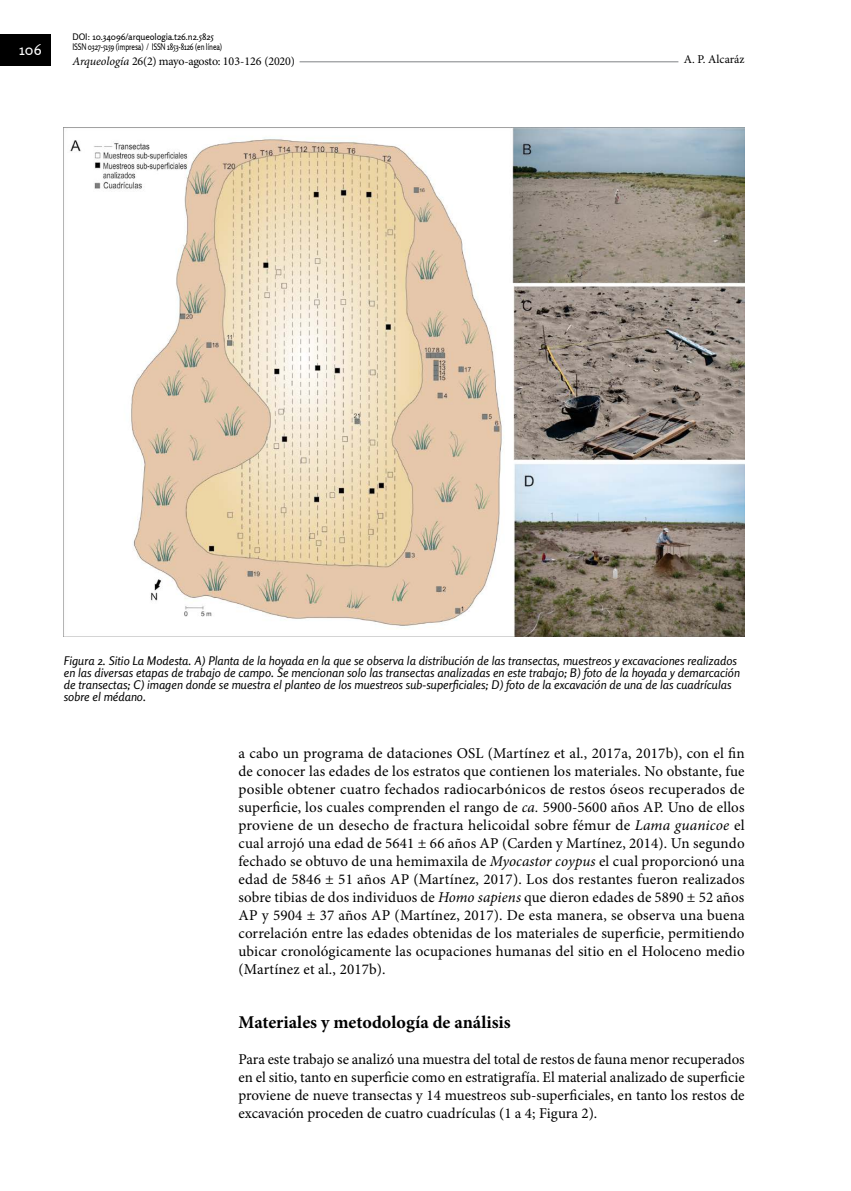
<style>
.page{position:relative;width:851px;height:1191px;background:#fff}
.page>*{position:absolute;margin:0;border:0;box-sizing:border-box;transform-origin:0 0}
.t1{font:700 18px "Minion Pro";color:#000}
.t2{font:15px/18px "Minion Pro";letter-spacing:.005em;color:#000;text-align:justify}
.t3{font:15px "Rosario";color:#fff}
.t4{font:italic 12px/12px "Rosario";color:#000}
.t5{font:12px "Minion Pro";letter-spacing:-.02em;color:#000}
.t6{font:12px "Minion Pro";color:#000}
.t7{font:9px/10.8px "Rosario";letter-spacing:-.02em;color:#000}
.s1{font-style:italic}
</style>
<div class="page">
<hr style="left:204px;top:61px;width:529px;height:1px;background:#808285">
<div style="left:72px;top:54px;width:227px;height:15px;background:#fff"></div>
<div style="left:0;top:35px;width:50px;height:31px;background:#000"></div>
<div style="left:678px;top:52px;width:66px;height:15px;background:#fff"></div>
<img style="left:70px;top:128px;width:674px;height:508px">
<p class="t3" style="left:19px;top:40px;width:24px">106</p>
<p class="t7" style="left:72px;top:31px;width:151px">DOI: 10.34096/arqueologia.t26.n2.5825<br>ISSN 0327-5159 (impresa) / ISSN 1853-8126 (en línea)</p>
<p class="t5" style="left:72px;top:53px;width:224px"><span class="s1">Arqueología</span> 26(2) mayo-agosto: 103-126 (2020)</p>
<p class="t6" style="left:683px;top:51px;width:62px">A. P. Alcaráz</p>
<p class="t4" style="left:64px;top:654px;width:677px">Figura 2. Sitio La Modesta. A) Planta de la hoyada en la que se observa la distribución de las transectas, muestreos y excavaciones realizados en las diversas etapas de trabajo de campo. Se mencionan solo las transectas analizadas en este trabajo; B) foto de la hoyada y demarcación de transectas; C) imagen donde se muestra el planteo de los muestreos sub-superficiales; D) foto de la excavación de una de las cuadrículas sobre el médano.</p>
<p class="t2" style="left:238px;top:744px;width:507px">a cabo un programa de dataciones OSL (Martínez et al., 2017a, 2017b), con el fin de conocer las edades de los estratos que contienen los materiales. No obstante, fue posible obtener cuatro fechados radiocarbónicos de restos óseos recuperados de superficie, los cuales comprenden el rango de <span class="s1">ca.</span> 5900-5600 años AP. Uno de ellos proviene de un desecho de fractura helicoidal sobre fémur de <span class="s1">Lama guanicoe</span> el cual arrojó una edad de 5641 ± 66 años AP (Carden y Martínez, 2014). Un segundo fechado se obtuvo de una hemimaxila de <span class="s1">Myocastor coypus</span> el cual proporcionó una edad de 5846 ± 51 años AP (Martínez, 2017). Los dos restantes fueron realizados sobre tibias de dos individuos de <span class="s1">Homo sapiens</span> que dieron edades de 5890 ± 52 años AP y 5904 ± 37 años AP (Martínez, 2017). De esta manera, se observa una buena correlación entre las edades obtenidas de los materiales de superficie, permitiendo ubicar cronológicamente las ocupaciones humanas del sitio en el Holoceno medio (Martínez et al., 2017b).</p>
<p class="t1" style="left:238px;top:1009px;width:274px">Materiales y metodología de análisis</p>
<p class="t2" style="left:238px;top:1050px;width:507px">Para este trabajo se analizó una muestra del total de restos de fauna menor recuperados en el sitio, tanto en superficie como en estratigrafía. El material analizado de superficie proviene de nueve transectas y 14 muestreos sub-superficiales, en tanto los restos de excavación proceden de cuatro cuadrículas (1 a 4; Figura 2).</p>
</div>
